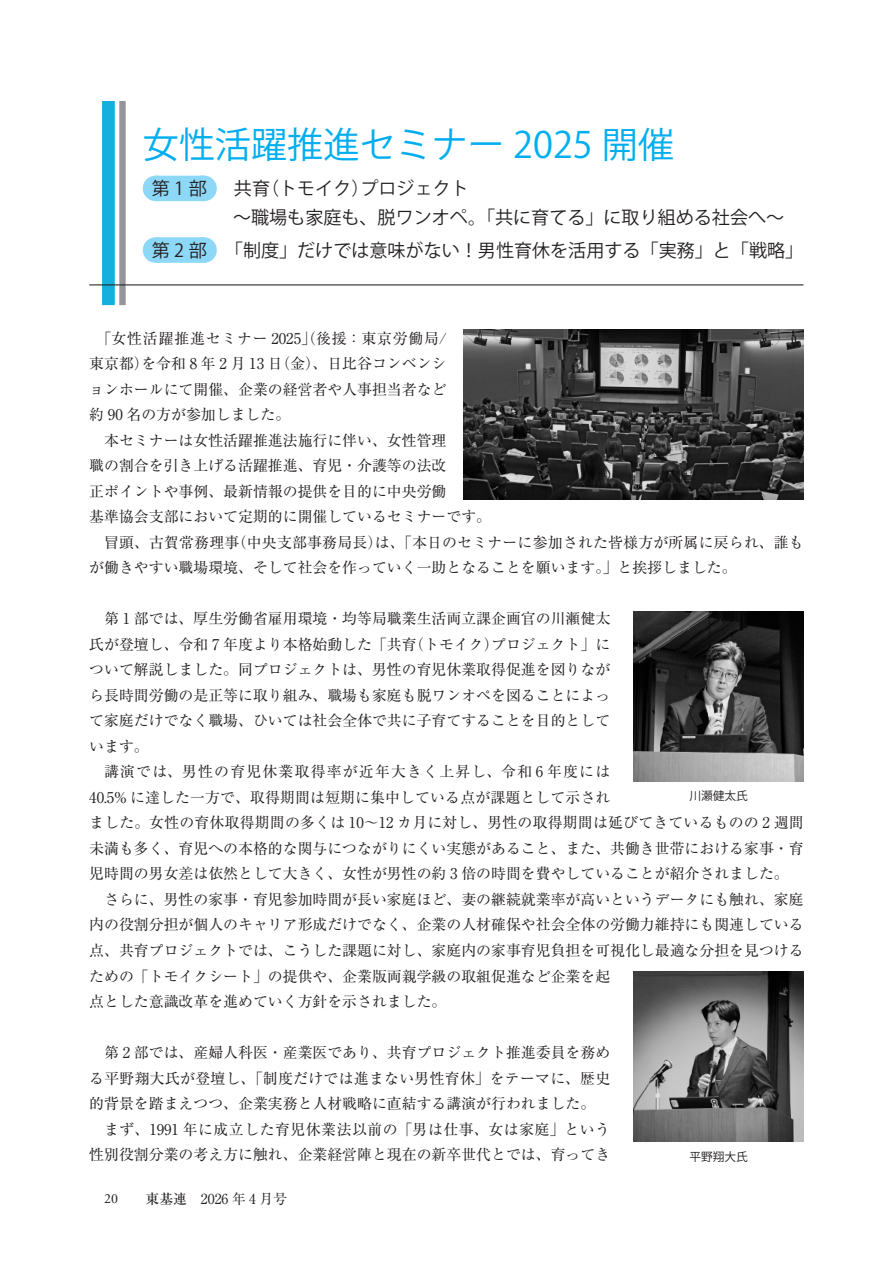
<style>
.page{position:relative;width:893px;height:1263px;background:#fff}
.page>*{position:absolute;margin:0;border:0;box-sizing:border-box;transform-origin:0 0}
.t1{font:36.15px "Koz Go Pro";color:#00aeef}
.t2{font:18px/28.7px "Koz Go Pro";color:#231f20}
.t3{font:14.85px/25.5px "Ryumin Pr 6";color:#231f20;text-align:justify}
.t4{font:13.8px "Ryumin Pr 6";color:#231f20}
.t5{font:11.7px "Koz Go Pro";color:#231f20}
.s1{font-family:"Adobe Garamond Pro"}
.s2{font-weight:500}
</style>
<div class="page">
<svg style="left:89px;top:101px;width:37px;height:204px"></svg>
<hr style="left:126px;top:284px;width:677px;height:1px;background:#231f20">
<div style="left:155px;top:176px;width:48px;height:25px;background:#8dd7f7"></div>
<svg style="left:203px;top:176px;width:1px;height:25px"></svg>
<div style="left:155px;top:237px;width:48px;height:26px;background:#8dd7f7"></div>
<svg style="left:179px;top:237px;width:25px;height:26px"></svg>
<img style="left:464px;top:329px;width:340px;height:171px">
<img style="left:634px;top:611px;width:170px;height:170px">
<img style="left:634px;top:972px;width:170px;height:170px">
<h1 class="t1" style="left:143px;top:121px;width:533px">女性活躍推進セミナー 2025 開催</h1>
<p class="t2" style="left:143px;top:175px;width:643px;text-indent:9px">第 1 部　共育（トモイク）プロジェクト<br>　　　　　〜職場も家庭も、脱ワンオペ。「共に育てる」に取り組める社会へ〜</p>
<p class="t2" style="left:152px;top:236px;width:653px">第 2 部　「制度」だけでは意味がない！男性育休を活用する「実務」と「戦略」</p>
<p class="t3" style="left:89px;top:325px;width:359px;text-indent:7px">「女性活躍推進セミナー 2025」（後援：東京労働局/東京都）を令和 8 年 2 月 13 日（金）、日比谷コンベンションホールにて開催、企業の経営者や人事担当者など約 90 名の方が参加しました。</p>
<p class="t3" style="left:104px;top:427px;width:344px">本セミナーは女性活躍推進法施行に伴い、女性管理</p>
<p class="t3" style="left:89px;top:452px;width:359px">職の割合を引き上げる活躍推進、育児・介護等の法改</p>
<p class="t3" style="left:89px;top:478px;width:359px">正ポイントや事例、最新情報の提供を目的に中央労働</p>
<p class="t3" style="left:89px;top:503px;width:403px">基準協会支部において定期的に開催しているセミナーです。</p>
<p class="t3" style="left:104px;top:529px;width:701px">冒頭、古賀常務理事（中央支部事務局長）は、「本日のセミナーに参加された皆様方が所属に戻られ、誰も</p>
<p class="t3" style="left:89px;top:554px;width:649px">が働きやすい職場環境、そして社会を作っていく一助となることを願います。」と挨拶しました。</p>
<p class="t3" style="left:89px;top:605px;width:522px;text-indent:15px">第 1 部では、厚生労働省雇用環境・均等局職業生活両立課企画官の川瀬健太氏が登壇し、令和 7 年度より本格始動した「共育（トモイク）プロジェクト」について解説しました。同プロジェクトは、男性の育児休業取得促進を図りながら長時間労働の是正等に取り組み、職場も家庭も脱ワンオペを図ることによって家庭だけでなく職場、ひいては社会全体で共に子育てすることを目的としています。</p>
<p class="t3" style="left:89px;top:758px;width:716px;text-align:left;text-indent:15px">講演では、男性の育児休業取得率が近年大きく上昇し、令和 6 年度には<br>40.5% に達した一方で、取得期間は短期に集中している点が課題として示され<br>ました。女性の育休取得期間の多くは 10〜12 カ月に対し、男性の取得期間は延びてきているものの 2 週間未満も多く、育児への本格的な関与につながりにくい実態があること、また、共働き世帯における家事・育児時間の男女差は依然として大きく、女性が男性の約 3 倍の時間を費やしていることが紹介されました。</p>
<p class="t3" style="left:89px;top:886px;width:716px;text-align:left;text-indent:15px">さらに、男性の家事・育児参加時間が長い家庭ほど、妻の継続就業率が高いというデータにも触れ、家庭内の役割分担が個人のキャリア形成だけでなく、企業の人材確保や社会全体の労働力維持にも関連している点、共育プロジェクトでは、こうした課題に対し、家庭内の家事育児負担を可視化し最適な分担を見つけるための「トモイクシート」の提供や、企業版両親学級の取組促進など企業を起<br>点とした意識改革を進めていく方針を示されました。</p>
<p class="t3" style="left:89px;top:1039px;width:522px;text-indent:15px">第 2 部では、産婦人科医・産業医であり、共育プロジェクト推進委員を務める平野翔大氏が登壇し、「制度だけでは進まない男性育休」をテーマに、歴史的背景を踏まえつつ、企業実務と人材戦略に直結する講演が行われました。</p>
<p class="t3" style="left:89px;top:1115px;width:522px;text-align:right">まず、1991 年に成立した育児休業法以前の「男は仕事、女は家庭」という性別役割分業の考え方に触れ、企業経営陣と現在の新卒世代とでは、育ってき</p>
<p class="t5" style="left:689px;top:788px;width:60px">川瀬健太氏</p>
<p class="t5" style="left:689px;top:1149px;width:60px">平野翔大氏</p>
<p class="t4" style="left:104px;top:1188px;width:185px"><span class="s1">20</span><span class="s2">　　東基連　</span>2026 年 4 月号</p>
</div>
